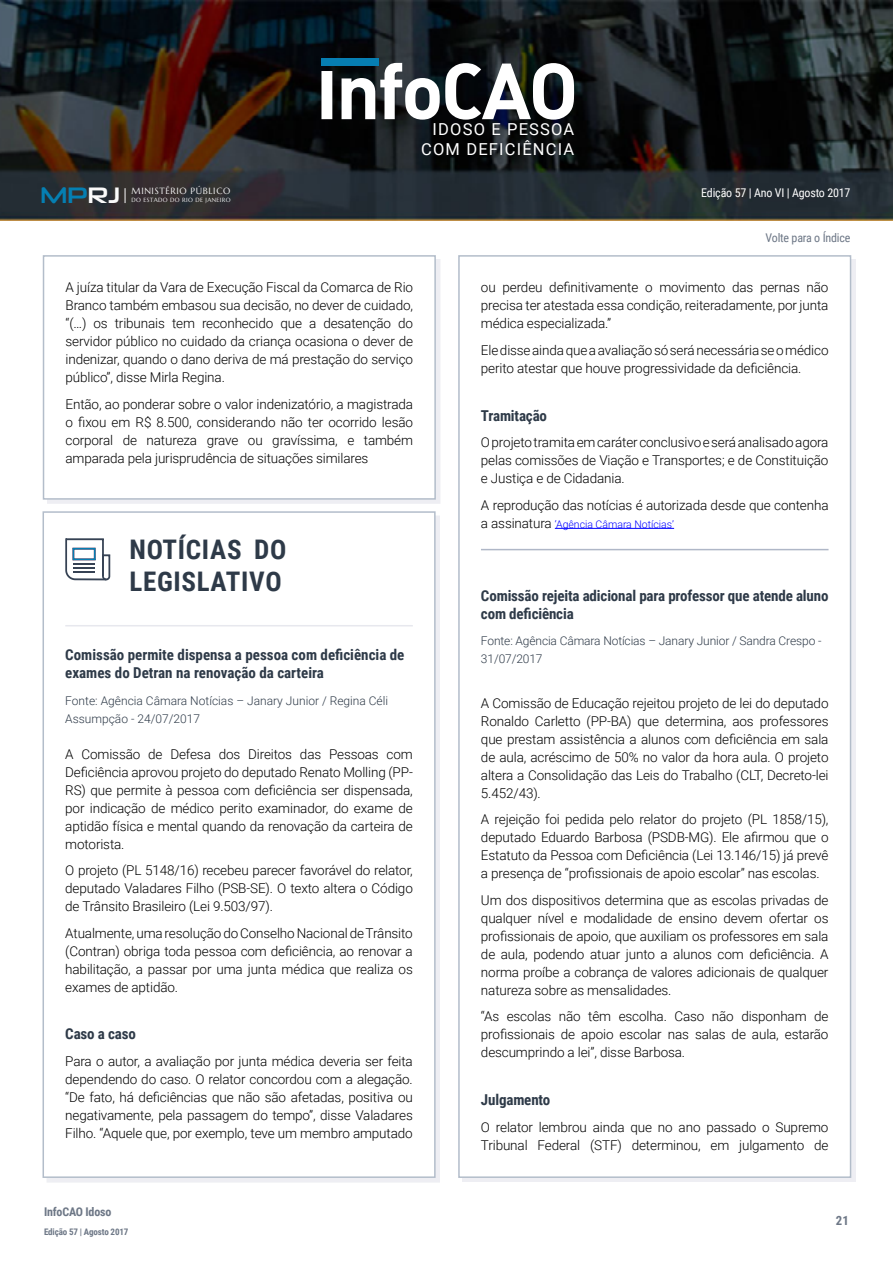
<style>
.page{position:relative;width:893px;height:1263px;background:#fff}
.page>*{position:absolute;margin:0;border:0;box-sizing:border-box;transform-origin:0 0}
.t1{font:700 27px/32.4px "Roboto Condensed";letter-spacing:.025em;color:#2e3a48}
.t2{font:22.5px "Neuropolitical Rg";color:#057fb2}
.t3{font:16.5px/19.8px "Roboto";letter-spacing:.07em;color:#fff;text-align:right}
.t4{font:700 15px/18px "Roboto Condensed";letter-spacing:-.01em;color:#2e3a48}
.t5{font:300 13.5px/18px "Roboto";letter-spacing:-.01em;color:#000;text-align:justify}
.t6{font:700 12.75px "Roboto Condensed";color:#6d7786}
.t7{font:300 12px/18px "Roboto";color:#2e3a48}
.t8{font:12px "Roboto Condensed";letter-spacing:-.015em;color:#fff}
.t9{font:12px "Roboto Condensed";letter-spacing:-.015em;color:#6d7786}
.t10{font:700 12px "Roboto Condensed";letter-spacing:-.015em;color:#6d7786}
.t11{font:300 10.5px "Roboto";color:#00f}
.t12{font:700 9px "Roboto Condensed";letter-spacing:-.015em;color:#6d7786}
.t13{font:9px "Marcellus SC";letter-spacing:.07em;color:#f2f2f2}
.t14{font:6px "Marcellus SC";letter-spacing:.06em;color:#f2f2f2}
.s1{color:#fafafa}
.s2{font-size:13.5px;color:#000}
</style>
<div class="page">
<img style="left:0;top:0;width:893px;height:220px">
<div style="left:321px;top:59px;width:58px;height:7px;background:#067eb2"></div>
<svg style="left:125px;top:188px;width:1px;height:15px"></svg>
<svg style="left:321px;top:63px;width:253px;height:57px"></svg>
<div style="left:47px;top:259px;width:393px;height:245px;background:#eeeef3"></div>
<div style="left:44px;top:256px;width:391px;height:243px;background:#fff"></div>
<div style="left:43px;top:255px;width:393px;height:245px;border:2px solid #b3bdca"></div>
<hr style="left:481px;top:549px;width:347px;height:1px;background:#afb7c7">
<hr style="left:555px;top:528px;width:119px;height:1px;background:#00f">
<div style="left:458px;top:255px;width:393px;height:923px;border:2px solid #b3bdca"></div>
<hr style="left:65px;top:625px;width:348px;height:1px;background:#e7e8ee">
<div style="left:43px;top:511px;width:393px;height:667px;border:2px solid #b3bdca"></div>
<svg style="left:65px;top:538px;width:45px;height:42px"></svg>
<h2 class="t2" style="left:40px;top:181px;width:81px">MP<span class="s1">RJ</span></h2>
<p class="t13" style="left:132px;top:185px;width:100px">MINISTÉRIO PÚBLICO</p>
<p class="t14" style="left:132px;top:196px;width:100px">DO ESTADO DO RIO DE JANEIRO</p>
<p class="t3" style="left:421px;top:119px;width:155px">IDOSO E PESSOA<br>COM DEFICIÊNCIA</p>
<p class="t8" style="left:701px;top:184px;width:151px">Edição 57 | Ano VI | Agosto 2017</p>
<p class="t9" style="left:765px;top:230px;width:86px">Volte para o Índice</p>
<p class="t5" style="left:66px;top:278px;width:349px">A juíza titular da Vara de Execução Fiscal da Comarca de Rio Branco também embasou sua decisão, no dever de cuidado, “(…) os tribunais tem reconhecido que a desatenção do servidor público no cuidado da criança ocasiona o dever de indenizar, quando o dano deriva de má prestação do serviço público”, disse Mirla Regina.</p>
<p class="t5" style="left:66px;top:394px;width:349px">Então, ao ponderar sobre o valor indenizatório, a magistrada o fixou em R$ 8.500, considerando não ter ocorrido lesão corporal de natureza grave ou gravíssima, e também amparada pela jurisprudência de situações similares</p>
<h1 class="t1" style="left:130px;top:532px;width:158px">NOTÍCIAS DO<br>LEGISLATIVO</h1>
<p class="t4" style="left:65px;top:645px;width:341px">Comissão permite dispensa a pessoa com deficiência de exames do Detran na renovação da carteira</p>
<p class="t7" style="left:65px;top:691px;width:324px">Fonte: Agência Câmara Notícias – Janary Junior / Regina Céli<br>Assumpção - 24/07/2017</p>
<p class="t5" style="left:65px;top:744px;width:349px">A Comissão de Defesa dos Direitos das Pessoas com Deficiência aprovou projeto do deputado Renato Molling (PP-RS) que permite à pessoa com deficiência ser dispensada, por indicação de médico perito examinador, do exame de aptidão física e mental quando da renovação da carteira de motorista.</p>
<p class="t5" style="left:65px;top:861px;width:349px">O projeto (PL 5148/16) recebeu parecer favorável do relator, deputado Valadares Filho (PSB-SE). O texto altera o Código de Trânsito Brasileiro (Lei 9.503/97).</p>
<p class="t5" style="left:65px;top:923px;width:349px">Atualmente, uma resolução do Conselho Nacional de Trânsito (Contran) obriga toda pessoa com deficiência, ao renovar a habilitação, a passar por uma junta médica que realiza os exames de aptidão.</p>
<p class="t4" style="left:65px;top:1024px;width:72px">Caso a caso</p>
<p class="t5" style="left:65px;top:1051px;width:349px">Para o autor, a avaliação por junta médica deveria ser feita dependendo do caso. O relator concordou com a alegação. “De fato, há deficiências que não são afetadas, positiva ou negativamente, pela passagem do tempo”, disse Valadares Filho. “Aquele que, por exemplo, teve um membro amputado</p>
<p class="t5" style="left:481px;top:278px;width:349px">ou perdeu definitivamente o movimento das pernas não precisa ter atestada essa condição, reiteradamente, por junta médica especializada.”</p>
<p class="t5" style="left:481px;top:340px;width:349px">Ele disse ainda que a avaliação só será necessária se o médico perito atestar que houve progressividade da deficiência.</p>
<p class="t4" style="left:481px;top:406px;width:68px">Tramitação</p>
<p class="t5" style="left:481px;top:433px;width:349px">O projeto tramita em caráter conclusivo e será analisado agora pelas comissões de Viação e Transportes; e de Constituição e Justiça e de Cidadania.</p>
<p class="t5" style="left:481px;top:495px;width:349px">A reprodução das notícias é autorizada desde que contenha</p>
<p class="t11" style="left:481px;top:516px;width:195px"><span class="s2">a assinatura</span> ‘Agência Câmara Notícias’</p>
<p class="t4" style="left:481px;top:586px;width:349px">Comissão rejeita adicional para professor que atende aluno com deficiência</p>
<p class="t7" style="left:481px;top:632px;width:342px">Fonte: Agência Câmara Notícias – Janary Junior / Sandra Crespo -<br>31/07/2017</p>
<p class="t5" style="left:481px;top:694px;width:349px">A Comissão de Educação rejeitou projeto de lei do deputado Ronaldo Carletto (PP-BA) que determina, aos professores que prestam assistência a alunos com deficiência em sala de aula, acréscimo de 50% no valor da hora aula. O projeto altera a Consolidação das Leis do Trabalho (CLT, Decreto-lei 5.452/43).</p>
<p class="t5" style="left:481px;top:810px;width:349px">A rejeição foi pedida pelo relator do projeto (PL 1858/15), deputado Eduardo Barbosa (PSDB-MG). Ele afirmou que o Estatuto da Pessoa com Deficiência (Lei 13.146/15) já prevê a presença de “profissionais de apoio escolar” nas escolas.</p>
<p class="t5" style="left:481px;top:890px;width:349px">Um dos dispositivos determina que as escolas privadas de qualquer nível e modalidade de ensino devem ofertar os profissionais de apoio, que auxiliam os professores em sala de aula, podendo atuar junto a alunos com deficiência. A norma proíbe a cobrança de valores adicionais de qualquer natureza sobre as mensalidades.</p>
<p class="t5" style="left:481px;top:1007px;width:349px">“As escolas não têm escolha. Caso não disponham de profissionais de apoio escolar nas salas de aula, estarão descumprindo a lei”, disse Barbosa.</p>
<p class="t4" style="left:481px;top:1090px;width:71px">Julgamento</p>
<p class="t5" style="left:481px;top:1117px;width:349px">O relator lembrou ainda que no ano passado o Supremo<br>Tribunal Federal (STF) determinou, em julgamento de</p>
<p class="t10" style="left:44px;top:1204px;width:69px">InfoCAO Idoso</p>
<p class="t12" style="left:44px;top:1225px;width:86px">Edição 57 | Agosto 2017</p>
<p class="t6" style="left:836px;top:1211px;width:15px">21</p>
</div>
